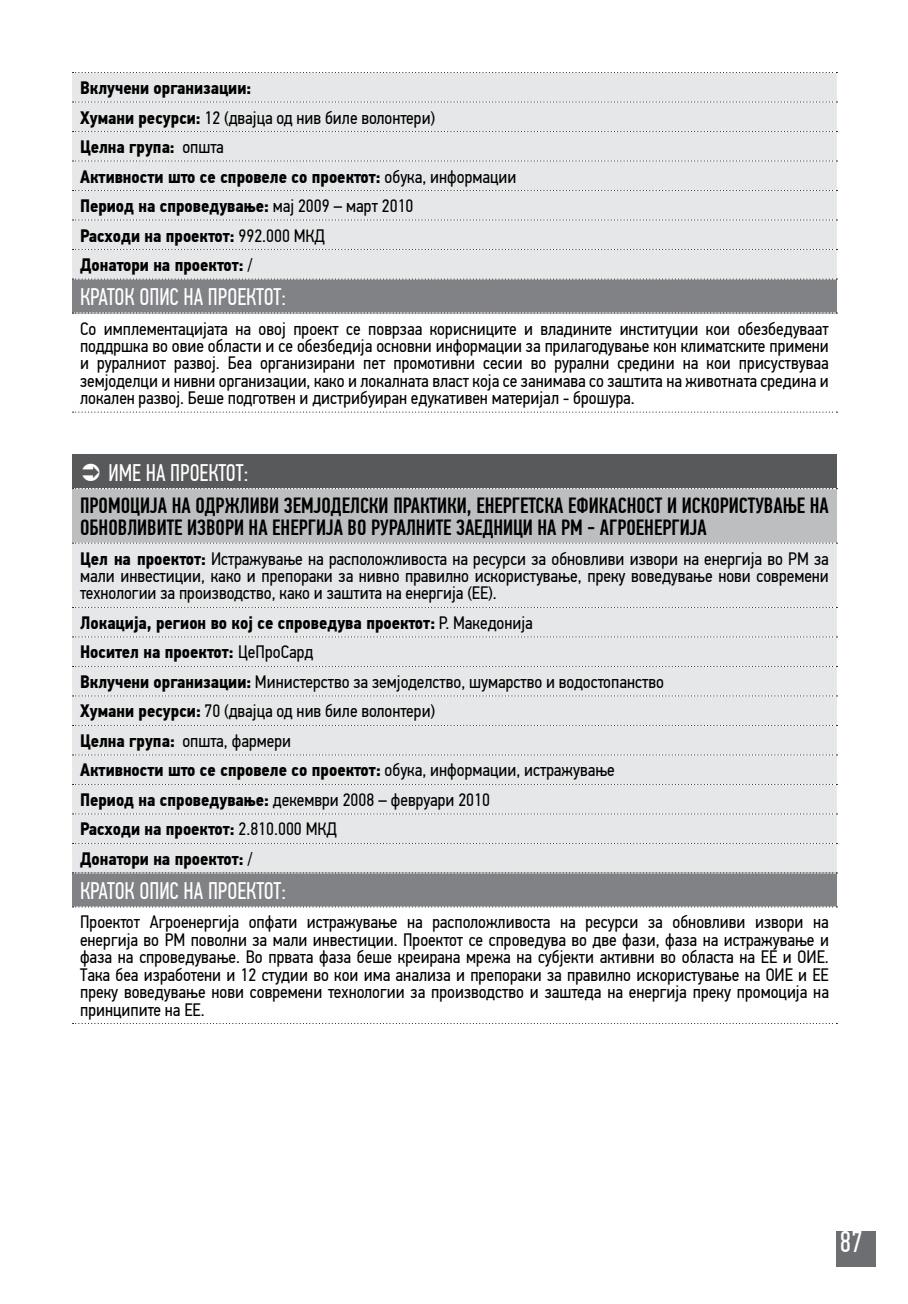
<style>
.page{position:relative;width:908px;height:1304px;background:#fff}
.page>*{position:absolute;margin:0;border:0;box-sizing:border-box;transform-origin:0 0}
.t1{font:30px "PF Din Text Comp Pro";color:#fff}
.t2{font:24px "PF Din Text Comp Pro";color:#fff}
.t3{font:500 22px/22px "PF Din Text Comp Pro";color:#000}
.t4{font:18px/17.4px "PF Din Text Cond Pro";color:#000;text-align:justify}
.t5{font:700 18px/29.6px "PF Din Text Cond Pro";color:#000}
.s1{font-weight:400}
.s2{font-weight:700}
</style>
<div class="page">
<div style="left:835px;top:1232px;width:40px;height:35px;background:#6d6e71"></div>
<div style="left:72px;top:455px;width:764px;height:34px;background:#58595b"></div>
<div style="left:72px;top:489px;width:764px;height:54px;background:#bcbec0"></div>
<div style="left:72px;top:543px;width:764px;height:330px;background:#e6e7e8"></div>
<div style="left:72px;top:873px;width:764px;height:34px;background:#808285"></div>
<svg style="left:73px;top:488px;width:764px;height:1px"></svg>
<svg style="left:73px;top:906px;width:764px;height:1px"></svg>
<svg style="left:73px;top:1023px;width:764px;height:1px"></svg>
<svg style="left:73px;top:543px;width:764px;height:1px"></svg>
<svg style="left:73px;top:607px;width:764px;height:1px"></svg>
<svg style="left:73px;top:636px;width:764px;height:1px"></svg>
<svg style="left:73px;top:666px;width:764px;height:1px"></svg>
<svg style="left:73px;top:695px;width:764px;height:1px"></svg>
<svg style="left:73px;top:725px;width:764px;height:1px"></svg>
<svg style="left:73px;top:754px;width:764px;height:1px"></svg>
<svg style="left:73px;top:784px;width:764px;height:1px"></svg>
<svg style="left:73px;top:813px;width:764px;height:1px"></svg>
<svg style="left:73px;top:843px;width:764px;height:1px"></svg>
<svg style="left:73px;top:872px;width:764px;height:1px"></svg>
<div style="left:72px;top:73px;width:764px;height:206px;background:#e6e7e8"></div>
<div style="left:72px;top:279px;width:764px;height:34px;background:#808285"></div>
<svg style="left:72px;top:313px;width:765px;height:1px"></svg>
<svg style="left:72px;top:412px;width:765px;height:1px"></svg>
<svg style="left:72px;top:72px;width:765px;height:1px"></svg>
<svg style="left:72px;top:102px;width:765px;height:1px"></svg>
<svg style="left:72px;top:131px;width:765px;height:1px"></svg>
<svg style="left:72px;top:161px;width:765px;height:1px"></svg>
<svg style="left:72px;top:190px;width:765px;height:1px"></svg>
<svg style="left:72px;top:220px;width:765px;height:1px"></svg>
<svg style="left:72px;top:249px;width:765px;height:1px"></svg>
<svg style="left:72px;top:279px;width:765px;height:1px"></svg>
<p class="t5" style="left:80px;top:73px;width:437px">Вклучени организации:<br>Хумани ресурси: <span class="s1">12 (двајца од нив биле волонтери)<br></span>Целна група: <span class="s1">општа<br></span>Активности што се спровеле со проектот: <span class="s1">обука, информации </span>Период на спроведување: <span class="s1">мај 2009 – март 2010<br></span>Расходи на проектот: <span class="s1">992.000 МКД<br></span>Донатори на проектот: <span class="s1">/</span></p>
<h2 class="t2" style="left:80px;top:283px;width:20px">Краток</h2>
<h2 class="t2" style="left:139px;top:283px;width:11px">опис</h2>
<h2 class="t2" style="left:183px;top:283px;width:35px">на проектот</h2>
<h2 class="t2" style="left:281px;top:283px;width:6px">:</h2>
<p class="t4" style="left:80px;top:320px;width:750px">Со имплементацијата на овој проект се поврзаа корисниците и владините институции кои обезбедуваат поддршка во овие области и се обезбедија основни информации за прилагодување кон климатските примени и руралниот развој. Беа организирани пет промотивни сесии во рурални средини на кои присуствуваа земјоделци и нивни организации, како и локалната власт која се занимава со заштита на животната средина и локален развој. Беше подготвен и дистрибуиран едукативен материјал - брошура.</p>
<h2 class="t2" style="left:108px;top:459px;width:72px">Име на проектот</h2>
<h2 class="t2" style="left:243px;top:459px;width:6px">:</h2>
<p class="t3" style="left:80px;top:495px;width:750px">ПРОМОЦИЈА НА ОДРЖЛИВИ ЗЕМЈОДЕЛСКИ ПРАКТИКИ, ЕНЕРГЕТСКА ЕФИКАСНОСТ И ИСКОРИСТУВАЊЕ НА<br>ОБНОВЛИВИТЕ ИЗВОРИ НА ЕНЕРГИЈА ВО РУРАЛНИТЕ ЗАЕДНИЦИ НА РМ - АГРОЕНЕРГИЈА</p>
<p class="t4" style="left:80px;top:550px;width:750px"><span class="s2">Цел на проектот:</span> Истражување на расположливоста на ресурси за обновливи извори на енергија во РМ за мали инвестиции, како и препораки за нивно правилно искористување, преку воведување нови современи технологии за производство, како и заштита на енергија (ЕЕ).</p>
<p class="t5" style="left:80px;top:608px;width:585px">Локација, регион во кој се спроведува проектот: <span class="s1">Р. Македонија<br></span>Носител на проектот: <span class="s1">ЦеПроСард<br></span>Вклучени организации: <span class="s1">Министерство за земјоделство, шумарство и водостопанство </span>Хумани ресурси: <span class="s1">70 (двајца од нив биле волонтери)<br></span>Целна група: <span class="s1">општа, фармери<br></span>Активности што се спровеле со проектот: <span class="s1">обука, информации, истражување </span>Период на спроведување: <span class="s1">декември 2008 – февруари 2010<br></span>Расходи на проектот: <span class="s1">2.810.000 МКД<br></span>Донатори на проектот: <span class="s1">/</span></p>
<h2 class="t2" style="left:80px;top:877px;width:20px">Краток</h2>
<h2 class="t2" style="left:139px;top:877px;width:11px">опис</h2>
<h2 class="t2" style="left:183px;top:877px;width:35px">на проектот</h2>
<h2 class="t2" style="left:281px;top:877px;width:6px">:</h2>
<p class="t4" style="left:80px;top:914px;width:750px">Проектот Агроенергија опфати истражување на расположливоста на ресурси за обновливи извори на енергија во РМ поволни за мали инвестиции. Проектот се спроведува во две фази, фаза на истражување и фаза на спроведување. Во првата фаза беше креирана мрежа на субјекти активни во областа на ЕЕ и ОИЕ.<br>Така беа изработени и 12 студии во кои има анализа и препораки за правилно искористување на ОИЕ и ЕЕ преку воведување нови современи технологии за производство и заштеда на енергија преку промоција на принципите на ЕЕ.</p>
<h1 class="t1" style="left:839px;top:1225px;width:24px">87</h1>
</div>
